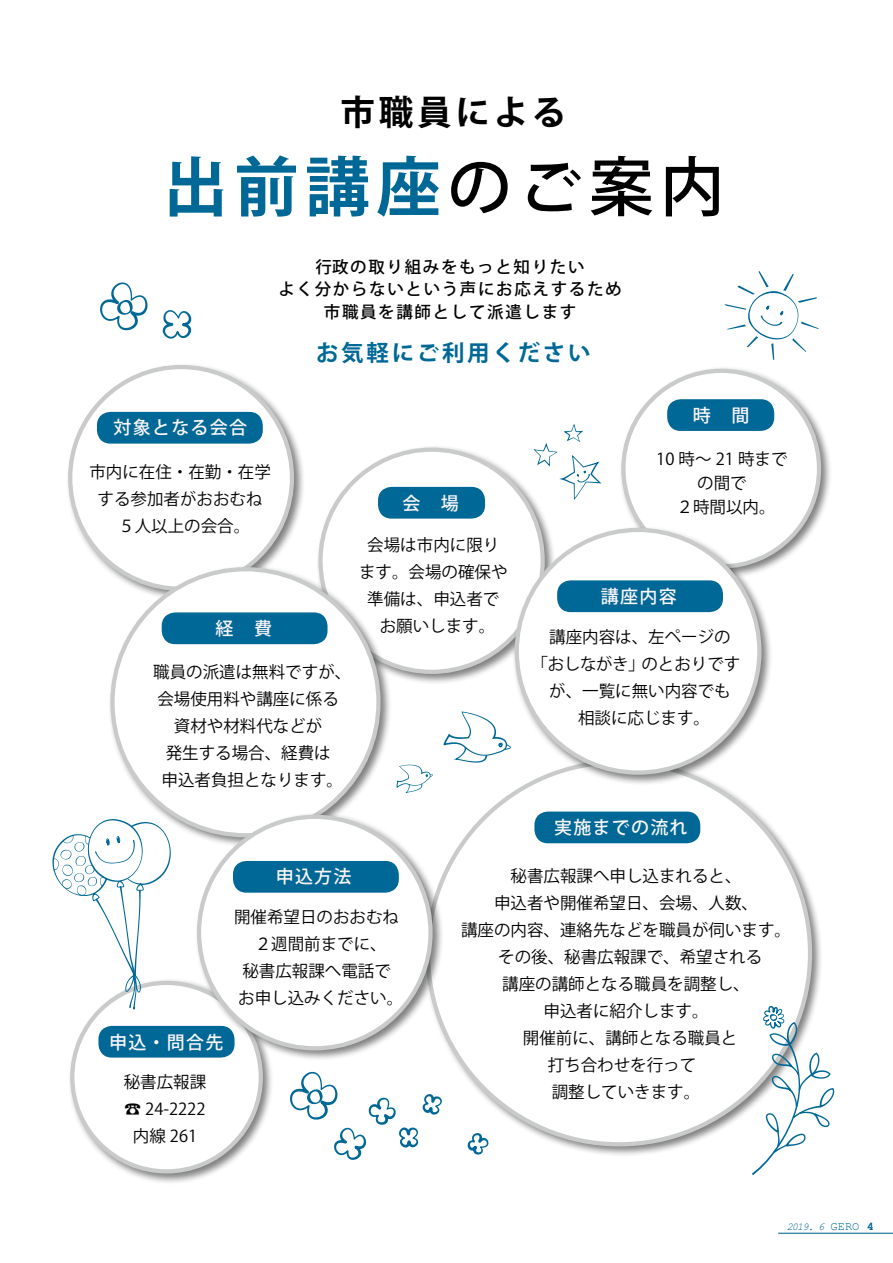
<style>
.page{position:relative;width:893px;height:1263px;background:#fff}
.page>*{position:absolute;margin:0;border:0;box-sizing:border-box;transform-origin:0 0}
.t1{font:700 64.5px "Koz Go Pro";color:#006896}
.t2{font:700 34.5px "Koz Go Pro";letter-spacing:.11em;color:#000}
.t3{font:700 22.5px "Koz Go Pro";letter-spacing:.12em;color:#006896}
.t4{font:500 18px "Koz Go Pro";letter-spacing:.07em;color:#fbf5f8}
.t5{font:16.5px/27px "Koz Go Pro";color:#000;text-align:center}
.t6{font:500 16.5px/22.5px "Koz Go Pro";letter-spacing:.1em;color:#000;text-align:center}
.t7{font:12px "Courier New";color:#006896}
.t8{font:700 12px "Courier New";color:#006896}
.t9{font:italic 10.5px "Courier New";color:#006896}
.s1{font-weight:500;color:#000}
</style>
<div class="page">
<hr style="left:778px;top:1233px;width:115px;height:1px;background:#006896">
<div style="left:66px;top:362px;width:239px;height:240px;background:#000;opacity:.5"></div>
<div style="left:70px;top:367px;width:222px;height:222px;background:#fff;border-radius:50%"></div>
<div style="left:97px;top:412px;width:166px;height:32px;background:#006896;border-radius:14px"></div>
<div style="left:619px;top:366px;width:213px;height:214px;background:#000;opacity:.5"></div>
<div style="left:623px;top:371px;width:196px;height:195px;background:#fff;border-radius:50%"></div>
<div style="left:316px;top:445px;width:240px;height:240px;background:#000;opacity:.5"></div>
<div style="left:320px;top:450px;width:223px;height:222px;background:#fff;border-radius:50%"></div>
<div style="left:108px;top:564px;width:284px;height:285px;background:#000;opacity:.5"></div>
<div style="left:112px;top:569px;width:266px;height:266px;background:#fff;border-radius:50%"></div>
<div style="left:423px;top:757px;width:400px;height:401px;background:#000;opacity:.5"></div>
<div style="left:428px;top:762px;width:382px;height:382px;background:#fff;border-radius:50%"></div>
<div style="left:68px;top:978px;width:206px;height:207px;background:#000;opacity:.5"></div>
<div style="left:72px;top:983px;width:189px;height:188px;background:#fff;border-radius:50%"></div>
<div style="left:512px;top:525px;width:261px;height:261px;background:#000;opacity:.5"></div>
<div style="left:517px;top:530px;width:242px;height:242px;background:#fff;border-radius:50%"></div>
<div style="left:194px;top:812px;width:250px;height:249px;background:#000;opacity:.5"></div>
<div style="left:199px;top:817px;width:231px;height:231px;background:#fff;border-radius:50%"></div>
<div style="left:667px;top:399px;width:107px;height:32px;background:#006896;border-radius:14px"></div>
<div style="left:378px;top:487px;width:107px;height:32px;background:#006896;border-radius:14px"></div>
<div style="left:557px;top:580px;width:166px;height:32px;background:#006896;border-radius:14px"></div>
<div style="left:534px;top:811px;width:166px;height:32px;background:#006896;border-radius:14px"></div>
<div style="left:233px;top:861px;width:166px;height:32px;background:#006896;border-radius:14px"></div>
<div style="left:162px;top:612px;width:166px;height:32px;background:#006896;border-radius:14px"></div>
<div style="left:98px;top:1026px;width:137px;height:31px;background:#006896;border-radius:14px"></div>
<svg style="left:52px;top:816px;width:119px;height:193px"></svg>
<svg style="left:290px;top:1072px;width:152px;height:88px"></svg>
<svg style="left:468px;top:1133px;width:20px;height:21px"></svg>
<svg style="left:444px;top:711px;width:67px;height:52px"></svg>
<svg style="left:397px;top:765px;width:36px;height:28px"></svg>
<svg style="left:752px;top:1006px;width:82px;height:169px"></svg>
<svg style="left:533px;top:424px;width:68px;height:76px"></svg>
<svg style="left:724px;top:271px;width:95px;height:89px"></svg>
<svg style="left:100px;top:282px;width:48px;height:48px"></svg>
<svg style="left:163px;top:310px;width:28px;height:29px"></svg>
<h2 class="t2" style="left:340px;top:90px;width:227px">市職員による</h2>
<h1 class="t1" style="left:163px;top:145px;width:563px">出前講座<span class="s1">のご案内</span></h1>
<p class="t6" style="left:278px;top:256px;width:345px">行政の取り組みをもっと知りたい<br>よく分からないという声にお応えするため市職員を講師として派遣します</p>
<p class="t4" style="left:114px;top:416px;width:135px">対象となる会合</p>
<p class="t5" style="left:89px;top:459px;width:183px">市内に在住・在勤・在学する参加者がおおむね<br>５人以上の会合。</p>
<h3 class="t3" style="left:316px;top:338px;width:276px">お気軽にご利用ください</h3>
<p class="t4" style="left:402px;top:491px;width:58px">会　場</p>
<p class="t4" style="left:693px;top:404px;width:58px">時　間</p>
<p class="t5" style="left:656px;top:448px;width:133px;line-height:24px">10 時～ 21 時までの間で<br>２時間以内。</p>
<p class="t4" style="left:216px;top:616px;width:58px">経　費</p>
<p class="t5" style="left:153px;top:659px;width:199px">職員の派遣は無料ですが、会場使用料や講座に係る資材や材料代などが<br>発生する場合、経費は<br>申込者負担となります。</p>
<p class="t5" style="left:359px;top:532px;width:150px">会場は市内に限ります。会場の確保や準備は、申込者でお願いします。</p>
<p class="t4" style="left:601px;top:584px;width:77px">講座内容</p>
<p class="t5" style="left:641px;top:624px;width:100px;text-align:left;text-indent:-92px">講座内容は、左ページののとおりです</p>
<p class="t5" style="left:531px;top:651px;width:115px">「おしながき」</p>
<p class="t5" style="left:549px;top:678px;width:183px">が、一覧に無い内容でも</p>
<p class="t5" style="left:578px;top:705px;width:133px">相談に応じます。</p>
<p class="t4" style="left:554px;top:816px;width:135px">実施までの流れ</p>
<p class="t4" style="left:109px;top:1031px;width:116px">申込・問合先</p>
<p class="t5" style="left:124px;top:1069px;width:84px">秘書広報課</p>
<p class="t5" style="left:125px;top:1096px;width:82px">☎ 24-2222内線 261</p>
<p class="t4" style="left:276px;top:865px;width:77px">申込方法</p>
<p class="t5" style="left:234px;top:904px;width:171px">開催希望日のおおむね<br>２週間前までに、<br>秘書広報課へ電話でお申し込みください。</p>
<p class="t5" style="left:461px;top:863px;width:331px">秘書広報課へ申し込まれると、<br>申込者や開催希望日、会場、人数、<br>講座の内容、連絡先などを職員が伺います。　その後、秘書広報課で、希望される<br>講座の講師となる職員を調整し、<br>申込者に紹介します。<br>　開催前に、講師となる職員と<br>打ち合わせを行って</p>
<p class="t5" style="left:552px;top:1079px;width:150px">調整していきます。</p>
<p class="t7" style="left:831px;top:1219px;width:30px">GERO</p>
<p class="t9" style="left:787px;top:1220px;width:39px">2019. 6</p>
<p class="t8" style="left:867px;top:1219px;width:9px">4</p>
</div>
